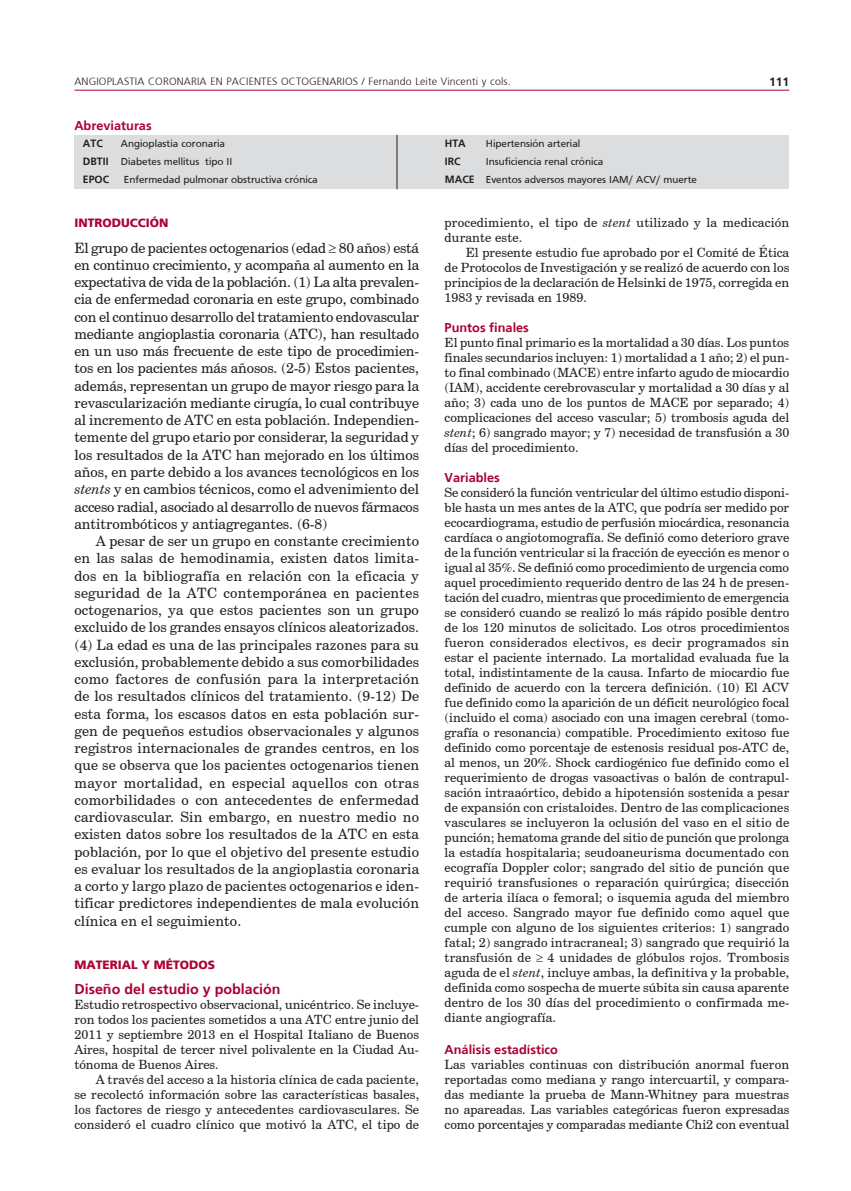
<style>
.page{position:relative;width:851px;height:1191px;background:#fff}
.page>*{position:absolute;margin:0;border:0;box-sizing:border-box;transform-origin:0 0}
.texto{font:14.25px/17.2px "Century Schoolbook BT";letter-spacing:.01em;color:#231f20;text-align:justify}
.texto1{font:14.25px/17.2px "Century Schoolbook BT";color:#231f20;text-align:justify}
.subtit1n{font:700 14.25px "Frutiger";color:#ab0333}
.texto3{font:12.75px/15px "Century Schoolbook BT";color:#231f20;text-align:justify}
.texto2{font:12.75px/15px "Century Schoolbook BT";letter-spacing:.01em;color:#231f20;text-align:justify}
.subtit2n{font:700 12.75px "Frutiger";color:#ab0333}
.subtit{font:900 12px "Frutiger";color:#ab0333}
.t1{font:700 12px "Frutiger";color:#231f20}
.abreviat1{font:10.5px "Frutiger";color:#231f20}
.cabezal{font:300 10.5px "Frutiger";letter-spacing:.015em;color:#231f20}
.abreviat1-2{font:700 10.5px "Frutiger";color:#231f20}
.s1{font-weight:700}
.s2{font-style:italic}
</style>
<div class="page">
<hr style="left:74px;top:90px;width:715px;height:1px;background:#ab0333">
<div style="left:75px;top:135px;width:713px;height:54px;background:#dcdddf"></div>
<hr style="left:396px;top:135px;width:1px;height:54px;background:#231f20">
<p class="cabezal" style="left:74px;top:76px;width:437px">ANGIOPLASTIA CORONARIA EN PACIENTES OCTOGENARIOS / Fernando Leite Vincenti y cols.</p>
<p class="t1" style="left:769px;top:75px;width:22px">111</p>
<p class="subtit2n" style="left:74px;top:118px;width:79px">Abreviaturas</p>
<p class="abreviat1-2" style="left:83px;top:138px;width:21px">ATC</p>
<p class="abreviat1" style="left:121px;top:138px;width:106px">Angioplastia coronaria</p>
<p class="abreviat1" style="left:83px;top:156px;width:151px"><span class="s1">DBTII</span> Diabetes mellitus tipo II</p>
<p class="abreviat1-2" style="left:83px;top:173px;width:28px">EPOC</p>
<p class="abreviat1" style="left:124px;top:173px;width:195px">Enfermedad pulmonar obstructiva crónica</p>
<p class="abreviat1-2" style="left:445px;top:138px;width:23px">HTA</p>
<p class="abreviat1" style="left:486px;top:138px;width:96px">Hipertensión arterial</p>
<p class="abreviat1-2" style="left:445px;top:155px;width:17px">IRC</p>
<p class="abreviat1" style="left:486px;top:156px;width:119px">Insuficiencia renal crónica</p>
<p class="abreviat1" style="left:445px;top:173px;width:254px"><span class="s1">MACE</span> Eventos adversos mayores IAM/ ACV/ muerte</p>
<p class="subtit" style="left:74px;top:215px;width:96px">INTRODUCCIÓN</p>
<p class="texto1" style="left:74px;top:239px;width:346px">El grupo de pacientes octogenarios (edad ≥ 80 años) está en continuo crecimiento, y acompaña al aumento en la expectativa de vida de la población. (1) La alta prevalen&shy;cia de enfermedad coronaria en este grupo, combinado con el continuo desarrollo del tratamiento endovascular mediante angioplastia coronaria (ATC), han resultado en un uso más frecuente de este tipo de procedimien&shy;tos en los pacientes más añosos. (2-5) Estos pacientes, además, representan un grupo de mayor riesgo para la revascularización mediante cirugía, lo cual contribuye al incremento de ATC en esta población. Independien&shy;temente del grupo etario por considerar, la seguridad y los resultados de la ATC han mejorado en los últimos años, en parte debido a los avances tecnológicos en los <span class="s2">stents</span> y en cambios técnicos, como el advenimiento del acceso radial, asociado al desarrollo de nuevos fármacos antitrombóticos y antiagregantes. (6-8)</p>
<p class="texto" style="left:74px;top:532px;width:346px;text-indent:21px">A pesar de ser un grupo en constante crecimiento en las salas de hemodinamia, existen datos limita&shy;dos en la bibliografía en relación con la eficacia y seguridad de la ATC contemporánea en pacientes octogenarios, ya que estos pacientes son un grupo excluido de los grandes ensayos clínicos aleatorizados. (4) La edad es una de las principales razones para su exclusión, probablemente debido a sus comorbilidades como factores de confusión para la interpretación de los resultados clínicos del tratamiento. (9-12) De esta forma, los escasos datos en esta población sur&shy;gen de pequeños estudios observacionales y algunos registros internacionales de grandes centros, en los que se observa que los pacientes octogenarios tienen mayor mortalidad, en especial aquellos con otras comorbilidades o con antecedentes de enfermedad cardiovascular. Sin embargo, en nuestro medio no existen datos sobre los resultados de la ATC en esta población, por lo que el objetivo del presente estudio es evaluar los resultados de la angioplastia coronaria a corto y largo plazo de pacientes octogenarios e iden&shy;tificar predictores independientes de mala evolución clínica en el seguimiento.</p>
<p class="subtit" style="left:74px;top:957px;width:142px">MATERIAL Y MÉTODOS</p>
<p class="subtit1n" style="left:74px;top:981px;width:207px">Diseño del estudio y población</p>
<p class="texto3" style="left:74px;top:997px;width:346px">Estudio retrospectivo observacional, unicéntrico. Se incluye&shy;ron todos los pacientes sometidos a una ATC entre junio del 2011 y septiembre 2013 en el Hospital Italiano de Buenos Aires, hospital de tercer nivel polivalente en la Ciudad Au&shy;tónoma de Buenos Aires.</p>
<p class="texto2" style="left:74px;top:1072px;width:346px;text-indent:21px">A través del acceso a la historia clínica de cada paciente, se recolectó información sobre las características basales, los factores de riesgo y antecedentes cardiovasculares. Se consideró el cuadro clínico que motivó la ATC, el tipo de</p>
<p class="texto2" style="left:444px;top:214px;width:346px">procedimiento, el tipo de <span class="s2">stent</span> utilizado y la medicación durante este.</p>
<p class="texto2" style="left:444px;top:244px;width:346px;text-indent:21px">El presente estudio fue aprobado por el Comité de Ética de Protocolos de Investigación y se realizó de acuerdo con los principios de la declaración de Helsinki de 1975, corregida en 1983 y revisada en 1989.</p>
<p class="subtit2n" style="left:444px;top:320px;width:86px">Puntos finales</p>
<p class="texto3" style="left:444px;top:334px;width:346px">El punto final primario es la mortalidad a 30 días. Los puntos finales secundarios incluyen: 1) mortalidad a 1 año; 2) el pun&shy;to final combinado (MACE) entre infarto agudo de miocardio (IAM), accidente cerebrovascular y mortalidad a 30 días y al año; 3) cada uno de los puntos de MACE por separado; 4) complicaciones del acceso vascular; 5) trombosis aguda del <span class="s2">stent</span>; 6) sangrado mayor; y 7) necesidad de transfusión a 30 días del procedimiento.</p>
<p class="subtit2n" style="left:444px;top:470px;width:57px">Variables</p>
<p class="texto3" style="left:444px;top:484px;width:346px">Se consideró la función ventricular del último estudio disponi&shy;ble hasta un mes antes de la ATC, que podría ser medido por ecocardiograma, estudio de perfusión miocárdica, resonancia cardíaca o angiotomografía. Se definió como deterioro grave de la función ventricular si la fracción de eyección es menor o igual al 35%. Se definió como procedimiento de urgencia como aquel procedimiento requerido dentro de las 24 h de presen&shy;tación del cuadro, mientras que procedimiento de emergencia se consideró cuando se realizó lo más rápido posible dentro de los 120 minutos de solicitado. Los otros procedimientos fueron considerados electivos, es decir programados sin estar el paciente internado. La mortalidad evaluada fue la total, indistintamente de la causa. Infarto de miocardio fue definido de acuerdo con la tercera definición. (10) El ACV fue definido como la aparición de un déficit neurológico focal (incluido el coma) asociado con una imagen cerebral (tomo&shy;grafía o resonancia) compatible. Procedimiento exitoso fue definido como porcentaje de estenosis residual pos-ATC de, al menos, un 20%. Shock cardiogénico fue definido como el requerimiento de drogas vasoactivas o balón de contrapul&shy;sación intraaórtico, debido a hipotensión sostenida a pesar de expansión con cristaloides. Dentro de las complicaciones vasculares se incluyeron la oclusión del vaso en el sitio de punción; hematoma grande del sitio de punción que prolonga la estadía hospitalaria; seudoaneurisma documentado con ecografía Doppler color; sangrado del sitio de punción que requirió transfusiones o reparación quirúrgica; disección de arteria ilíaca o femoral; o isquemia aguda del miembro del acceso. Sangrado mayor fue definido como aquel que cumple con alguno de los siguientes criterios: 1) sangrado fatal; 2) sangrado intracraneal; 3) sangrado que requirió la transfusión de ≥ 4 unidades de glóbulos rojos. Trombosis aguda de el <span class="s2">stent</span>, incluye ambas, la definitiva y la probable, definida como sospecha de muerte súbita sin causa aparente dentro de los 30 días del procedimiento o confirmada me&shy;diante angiografía.</p>
<p class="subtit2n" style="left:444px;top:1042px;width:115px">Análisis estadístico</p>
<p class="texto3" style="left:444px;top:1056px;width:346px">Las variables continuas con distribución anormal fueron reportadas como mediana y rango intercuartil, y compara&shy;das mediante la prueba de Mann-Whitney para muestras no apareadas. Las variables categóricas fueron expresadas como porcentajes y comparadas mediante Chi2 con eventual</p>
</div>
